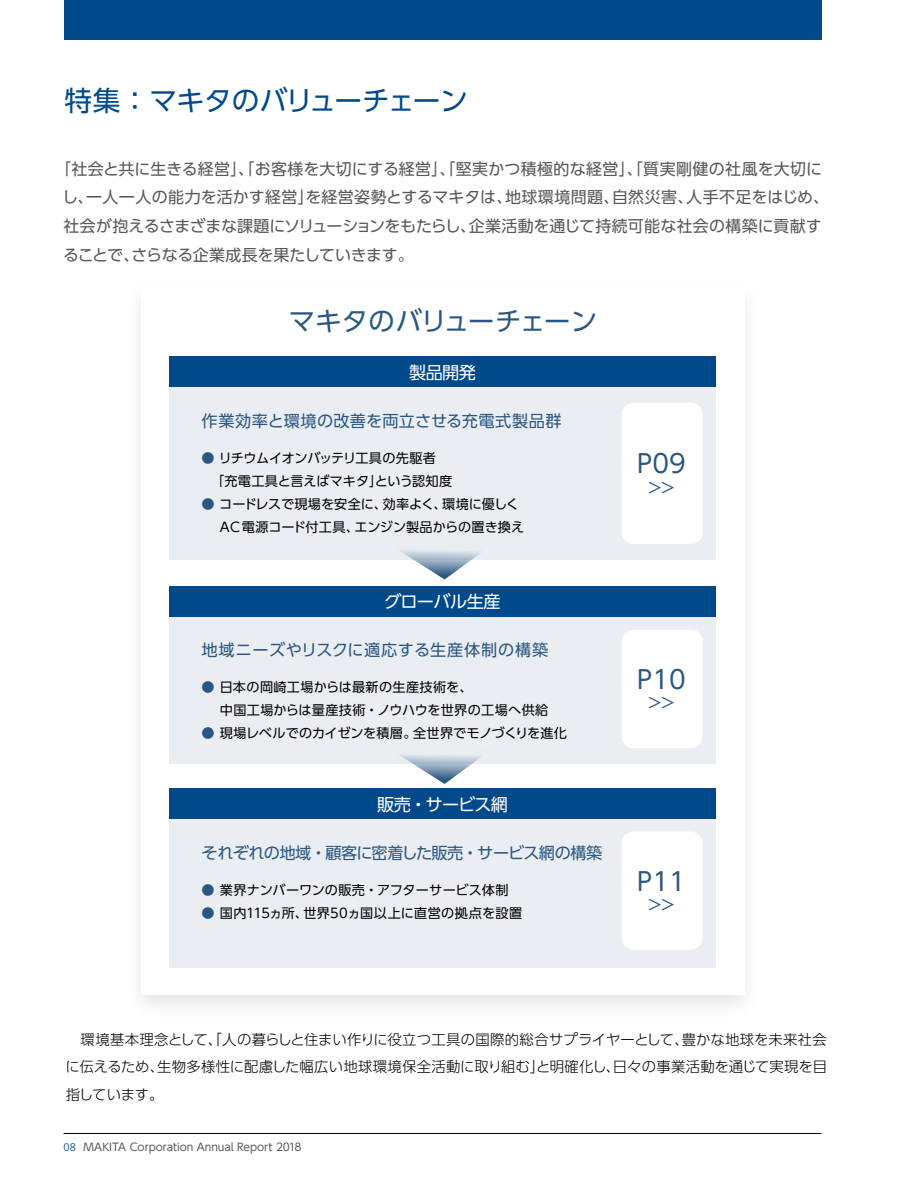
<style>
.page{position:relative;width:919px;height:1191px;background:#fff}
.page>*{position:absolute;margin:0;border:0;box-sizing:border-box;transform-origin:0 0}
.t1{font:27.6px "UD Shin Go Pro";letter-spacing:-.015em;color:#00498a}
.t2{font:26.25px "UD Shin Go Pro";letter-spacing:.005em;color:#2a5782}
.t3{font:25.2px "UD Shin Go Pro";color:#2a5782}
.t4{font:17.1px "UD Shin Go Pro";letter-spacing:-.03em;color:#fff}
.t5{font:16.2px "UD Shin Go Pro";letter-spacing:-.03em;color:#2a5782}
.t6{font:16.2px "UD Shin Go Pro";letter-spacing:.02em;color:#2a5782}
.t7{font:16.2px "UD Shin Go Pro";letter-spacing:.04em;color:#2a5782}
.t8{font:16.2px "UD Shin Go Pro";color:#2a5782}
.t9{font:15.9px/28.7px "UD Shin Go Pro";letter-spacing:.005em;color:#595757}
.t10{font:300 14.4px/27.6px "UD Shin Go Pro";color:#000;text-align:justify}
.t11{font:13.2px/23.2px "UD Shin Go Pro";letter-spacing:.005em;color:#000}
.t12{font:10.65px "UD Shin Go Pro";letter-spacing:-.005em;color:#595757}
.s1{color:#2a5782}
.s2{font-family:"Frutiger";font-weight:300;font-size:11.1px;color:#00498a}
</style>
<div class="page">
<hr style="left:64px;top:1133px;width:757px;height:1px;background:#000">
<div style="left:65px;top:0;width:756px;height:40px;background:#00498a"></div>
<div style="left:123px;top:277px;width:639px;height:744px;background:#000;opacity:.1"></div>
<div style="left:141px;top:286px;width:603px;height:709px;background:#fff"></div>
<div style="left:169px;top:386px;width:546px;height:173px;background:#eaeef3"></div>
<div style="left:169px;top:357px;width:546px;height:30px;background:#00498a"></div>
<div style="left:169px;top:615px;width:546px;height:149px;background:#eaeef3"></div>
<div style="left:169px;top:586px;width:546px;height:30px;background:#00498a"></div>
<div style="left:169px;top:818px;width:546px;height:149px;background:#eaeef3"></div>
<div style="left:169px;top:789px;width:546px;height:30px;background:#00498a"></div>
<div style="left:621px;top:403px;width:81px;height:141px;background:#fff;border-radius:12px"></div>
<div style="left:621px;top:629px;width:81px;height:119px;background:#fff;border-radius:12px"></div>
<div style="left:621px;top:831px;width:81px;height:118px;background:#fff;border-radius:12px"></div>
<svg style="left:391px;top:550px;width:102px;height:29px"></svg>
<svg style="left:400px;top:755px;width:81px;height:29px"></svg>
<h1 class="t1" style="left:65px;top:78px;width:404px">特集：マキタのバリューチェーン</h1>
<p class="t9" style="left:62px;top:154px;width:768px;text-indent:-7px">「社会と共に生きる経営」、「お客様を大切にする経営」、「堅実かつ積極的な経営」、「質実剛健の社風を大切にし、一人一人の能力を活かす経営」を経営姿勢とするマキタは、地球環境問題、自然災害、人手不足をはじめ、社会が抱えるさまざまな課題にソリューションをもたらし、企業活動を通じて持続可能な社会の構築に貢献することで、さらなる企業成長を果たしていきます。</p>
<h2 class="t2" style="left:289px;top:299px;width:310px">マキタのバリューチェーン</h2>
<p class="t4" style="left:409px;top:358px;width:69px">製品開発</p>
<p class="t6" style="left:202px;top:408px;width:361px">作業効率と環境の改善を両立させる充電式製品群</p>
<p class="t11" style="left:202px;top:445px;width:324px"><span class="s1">・</span> リチウムイオンバッテリ工具の先駆者<br>　「充電工具と言えばマキタ」という認知度<br><span class="s1">・</span> コードレスで現場を安全に、効率よく、環境に優しく　 AC電源コード付工具、エンジン製品からの置き換え</p>
<p class="t4" style="left:384px;top:587px;width:118px">グローバル生産</p>
<p class="t7" style="left:202px;top:637px;width:348px">地域ニーズやリスクに適応する生産体制の構築</p>
<p class="t11" style="left:202px;top:675px;width:367px"><span class="s1">・</span> 日本の岡崎工場からは最新の生産技術を、<br>　 中国工場からは量産技術・ノウハウを世界の工場へ供給<br><span class="s1">・</span> 現場レベルでのカイゼンを積層。全世界でモノづくりを進化</p>
<p class="t4" style="left:377px;top:790px;width:132px">販売・サービス網</p>
<p class="t5" style="left:202px;top:839px;width:402px">それぞれの地域・顧客に密着した販売・サービス網の構築</p>
<p class="t11" style="left:202px;top:877px;width:322px"><span class="s1">・</span> 業界ナンバーワンの販売・アフターサービス体制<span class="s1">・</span> 国内115ヵ所、世界50ヵ国以上に直営の拠点を設置</p>
<h3 class="t3" style="left:637px;top:443px;width:50px">P09</h3>
<p class="t8" style="left:648px;top:474px;width:28px">&gt;&gt;</p>
<h3 class="t3" style="left:637px;top:659px;width:50px">P10</h3>
<p class="t8" style="left:648px;top:690px;width:28px">&gt;&gt;</p>
<h3 class="t3" style="left:637px;top:860px;width:50px">P11</h3>
<p class="t8" style="left:648px;top:891px;width:28px">&gt;&gt;</p>
<p class="t10" style="left:65px;top:1024px;width:763px">　環境基本理念として、「人の暮らしと住まい作りに役立つ工具の国際的総合サプライヤーとして、豊かな地球を未来社会に伝えるため、生物多様性に配慮した幅広い地球環境保全活動に取り組む」と明確化し、日々の事業活動を通じて実現を目指しています。</p>
<p class="t12" style="left:63px;top:1138px;width:239px"><span class="s2">08</span> MAKITA Corporation Annual Report 2018</p>
</div>
